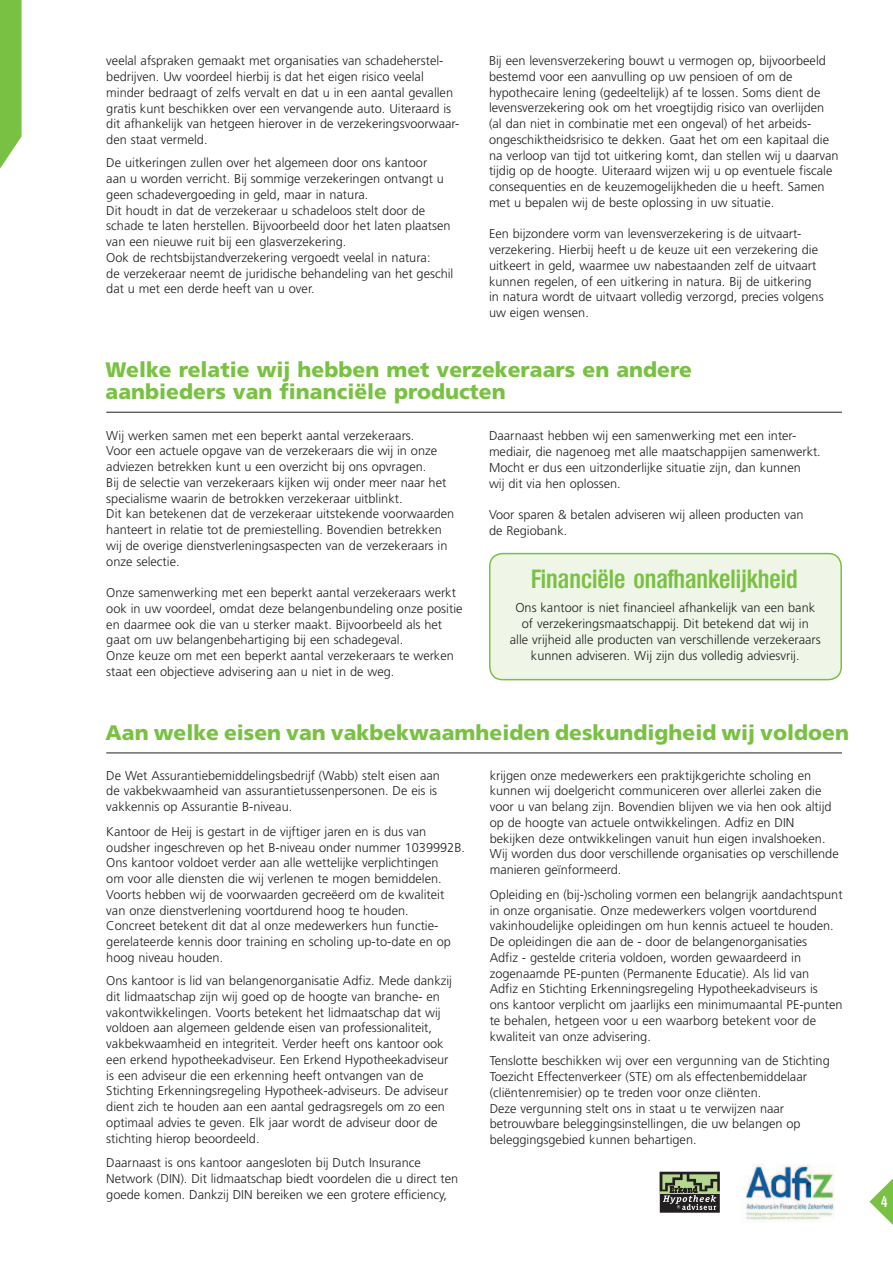
<style>
.page{position:relative;width:893px;height:1263px;background:#fff}
.page>*{position:absolute;margin:0;border:0;box-sizing:border-box;transform-origin:0 0}
.t1{font:600 condensed 25.5px "Olympia";color:#79c142}
.t2{font:900 21px/22.5px "Frutiger";color:#79c142}
.t3{font:600 condensed 15px "Olympia";color:#fff}
.t4{font:300 12.75px/15.8px "Frutiger";color:#231f20}
</style>
<div class="page">
<div style="left:490px;top:554px;width:351px;height:126px;background:#eff6e8;border-radius:13px"></div>
<div style="left:489px;top:553px;width:353px;height:127px;border:2px solid #79c142;border-radius:13px"></div>
<svg style="left:0;top:0;width:22px;height:169px;background:#88c857"></svg>
<svg style="left:869px;top:1178px;width:24px;height:47px"></svg>
<hr style="left:106px;top:412px;width:736px;height:1px;background:#231f20">
<div style="left:660px;top:1193px;width:60px;height:20px;background:#231f20"></div>
<svg style="left:660px;top:1172px;width:60px;height:38px"></svg>
<img style="left:741px;top:1165px;width:94px;height:58px">
<hr style="left:106px;top:752px;width:736px;height:1px;background:#231f20">
<p class="t4" style="left:106px;top:53px;width:354px">veelal afspraken gemaakt met organisaties van schadeherstel&shy;bedrijven. Uw voordeel hierbij is dat het eigen risico veelal minder bedraagt of zelfs vervalt en dat u in een aantal gevallen gratis kunt beschikken over een vervangende auto. Uiteraard is dit afhankelijk van hetgeen hierover in de verzekeringsvoorwaar&shy;den staat vermeld.</p>
<p class="t4" style="left:106px;top:155px;width:349px">De uitkeringen zullen over het algemeen door ons kantoor<br>aan u worden verricht. Bij sommige verzekeringen ontvangt u geen schadevergoeding in geld, maar in natura.<br>Dit houdt in dat de verzekeraar u schadeloos stelt door de schade te laten herstellen. Bijvoorbeeld door het laten plaatsen van een nieuwe ruit bij een glasverzekering.<br>Ook de rechtsbijstandverzekering vergoedt veelal in natura:<br>de verzekeraar neemt de juridische behandeling van het geschil dat u met een derde heeft van u over.</p>
<p class="t4" style="left:489px;top:53px;width:351px">Bij een levensverzekering bouwt u vermogen op, bijvoorbeeld bestemd voor een aanvulling op uw pensioen of om de hypothecaire lening (gedeeltelijk) af te lossen. Soms dient de levensverzekering ook om het vroegtijdig risico van overlijden (al dan niet in combinatie met een ongeval) of het arbeids&shy;ongeschiktheidsrisico te dekken. Gaat het om een kapitaal die na verloop van tijd tot uitkering komt, dan stellen wij u daarvan tijdig op de hoogte. Uiteraard wijzen wij u op eventuele fiscale consequenties en de keuzemogelijkheden die u heeft. Samen met u bepalen wij de beste oplossing in uw situatie.</p>
<p class="t4" style="left:489px;top:226px;width:336px">Een bijzondere vorm van levensverzekering is de uitvaart&shy;verzekering. Hierbij heeft u de keuze uit een verzekering die uitkeert in geld, waarmee uw nabestaanden zelf de uitvaart kunnen regelen, of een uitkering in natura. Bij de uitkering in natura wordt de uitvaart volledig verzorgd, precies volgens uw eigen wensen.</p>
<h2 class="t2" style="left:106px;top:358px;width:588px">Welke relatie wij hebben met verzekeraars en andere aanbieders van financiële producten</h2>
<p class="t4" style="left:106px;top:427px;width:349px">Wij werken samen met een beperkt aantal verzekeraars.<br>Voor een actuele opgave van de verzekeraars die wij in onze adviezen betrekken kunt u een overzicht bij ons opvragen.<br>Bij de selectie van verzekeraars kijken wij onder meer naar het specialisme waarin de betrokken verzekeraar uitblinkt.<br>Dit kan betekenen dat de verzekeraar uitstekende voorwaarden hanteert in relatie tot de premiestelling. Bovendien betrekken wij de overige dienstverleningsaspecten van de verzekeraars in onze selectie.</p>
<p class="t4" style="left:106px;top:585px;width:358px">Onze samenwerking met een beperkt aantal verzekeraars werkt ook in uw voordeel, omdat deze belangenbundeling onze positie en daarmee ook die van u sterker maakt. Bijvoorbeeld als het gaat om uw belangenbehartiging bij een schadegeval.<br>Onze keuze om met een beperkt aantal verzekeraars te werken staat een objectieve advisering aan u niet in de weg.</p>
<p class="t4" style="left:489px;top:428px;width:333px">Daarnaast hebben wij een samenwerking met een inter&shy;mediair, die nagenoeg met alle maatschappijen samenwerkt.<br>Mocht er dus een uitzonderlijke situatie zijn, dan kunnen<br>wij dit via hen oplossen.</p>
<p class="t4" style="left:489px;top:507px;width:316px">Voor sparen &amp; betalen adviseren wij alleen producten van de Regiobank.</p>
<h1 class="t1" style="left:531px;top:564px;width:268px">Financiële onafhankelijkheid</h1>
<p class="t4" style="left:510px;top:600px;width:312px;text-align:center">Ons kantoor is niet financieel afhankelijk van een bank of verzekeringsmaatschappij. Dit betekend dat wij in<br>alle vrijheid alle producten van verschillende verzekeraars kunnen adviseren. Wij zijn dus volledig adviesvrij.</p>
<h2 class="t2" style="left:106px;top:721px;width:745px">Aan welke eisen van vakbekwaamheiden deskundigheid wij voldoen</h2>
<p class="t4" style="left:106px;top:767px;width:335px">De Wet Assurantiebemiddelingsbedrijf (Wabb) stelt eisen aan de vakbekwaamheid van assurantietussenpersonen. De eis is vakkennis op Assurantie B-niveau.</p>
<p class="t4" style="left:106px;top:823px;width:360px">Kantoor de Heij is gestart in de vijftiger jaren en is dus van oudsher ingeschreven op het B-niveau onder nummer 1039992B.<br>Ons kantoor voldoet verder aan alle wettelijke verplichtingen<br>om voor alle diensten die wij verlenen te mogen bemiddelen.<br>Voorts hebben wij de voorwaarden gecreëerd om de kwaliteit van onze dienstverlening voortdurend hoog te houden.<br>Concreet betekent dit dat al onze medewerkers hun functie&shy;gerelateerde kennis door training en scholing up-to-date en op hoog niveau houden.</p>
<p class="t4" style="left:106px;top:973px;width:347px">Ons kantoor is lid van belangenorganisatie Adfiz. Mede dankzij dit lidmaatschap zijn wij goed op de hoogte van branche- en vakontwikkelingen. Voorts betekent het lidmaatschap dat wij voldoen aan algemeen geldende eisen van professionaliteit, vakbekwaamheid en integriteit. Verder heeft ons kantoor ook een erkend hypotheekadviseur. Een Erkend Hypotheekadviseur is een adviseur die een erkenning heeft ontvangen van de Stichting Erkenningsregeling Hypotheek-adviseurs. De adviseur dient zich te houden aan een aantal gedragsregels om zo een optimaal advies te geven. Elk jaar wordt de adviseur door de stichting hierop beoordeeld.</p>
<p class="t4" style="left:106px;top:1155px;width:354px">Daarnaast is ons kantoor aangesloten bij Dutch Insurance<br>Network (DIN). Dit lidmaatschap biedt voordelen die u direct ten goede komen. Dankzij DIN bereiken we een grotere efficiency,</p>
<p class="t4" style="left:490px;top:767px;width:351px">krijgen onze medewerkers een praktijkgerichte scholing en kunnen wij doelgericht communiceren over allerlei zaken die voor u van belang zijn. Bovendien blijven we via hen ook altijd op de hoogte van actuele ontwikkelingen. Adfiz en DIN bekijken deze ontwikkelingen vanuit hun eigen invalshoeken.<br>Wij worden dus door verschillende organisaties op verschillende manieren geïnformeerd.</p>
<p class="t4" style="left:490px;top:886px;width:354px">Opleiding en (bij-)scholing vormen een belangrijk aandachtspunt in onze organisatie. Onze medewerkers volgen voortdurend vakinhoudelijke opleidingen om hun kennis actueel te houden.<br>De opleidingen die aan de - door de belangenorganisaties<br>Adfiz - gestelde criteria voldoen, worden gewaardeerd in zogenaamde PE-punten (Permanente Educatie). Als lid van<br>Adfiz en Stichting Erkenningsregeling Hypotheekadviseurs is<br>ons kantoor verplicht om jaarlijks een minimumaantal PE-punten te behalen, hetgeen voor u een waarborg betekent voor de kwaliteit van onze advisering.</p>
<p class="t4" style="left:490px;top:1053px;width:342px">Tenslotte beschikken wij over een vergunning van de Stichting Toezicht Effectenverkeer (STE) om als effectenbemiddelaar (cliëntenremisier) op te treden voor onze cliënten.<br>Deze vergunning stelt ons in staat u te verwijzen naar betrouwbare beleggingsinstellingen, die uw belangen op beleggingsgebied kunnen behartigen.</p>
<p class="t3" style="left:881px;top:1193px;width:9px">4</p>
</div>
